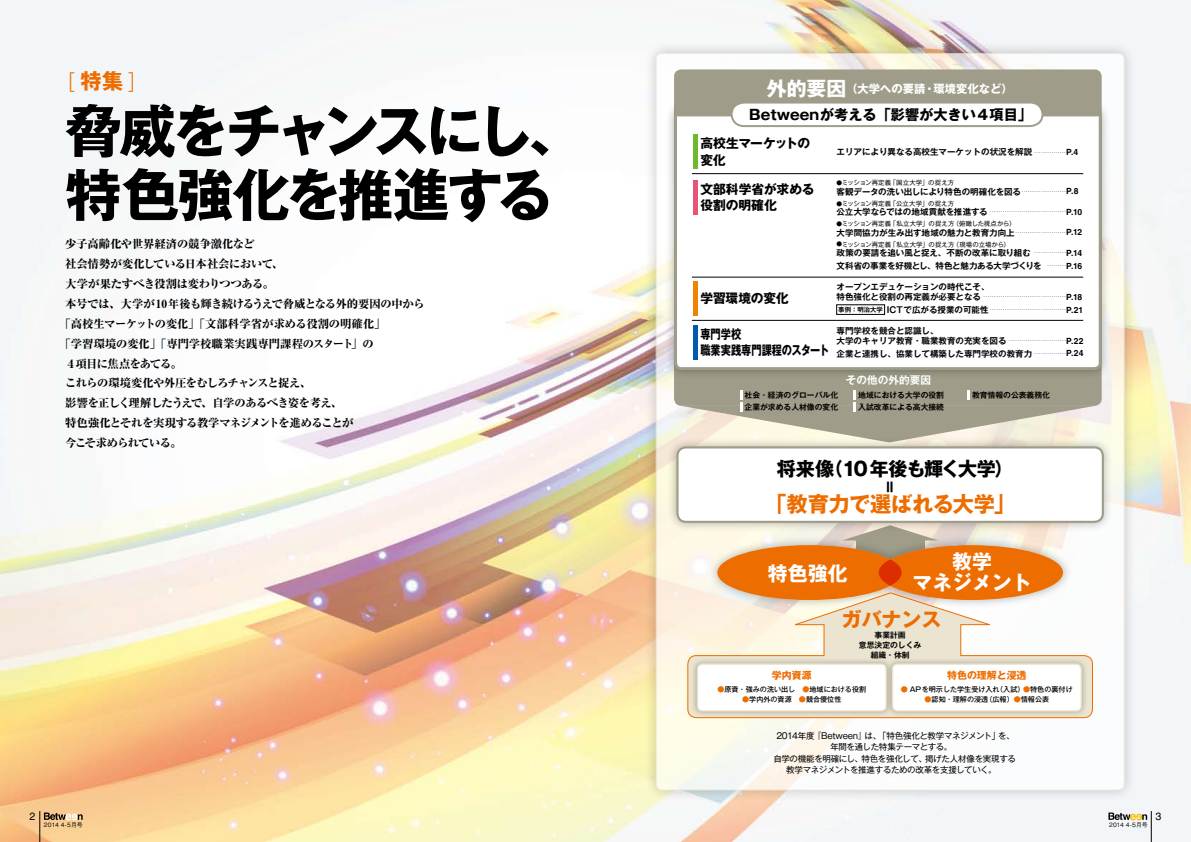
<style>
.page{position:relative;width:1191px;height:842px;background:#fff}
.page>*{position:absolute;margin:0;border:0;box-sizing:border-box;transform-origin:0 0}
.t1{font:700 56.7px/63.8px "Gothic MB101 Pro";letter-spacing:-.065em;color:#000}
.t2{font:700 21.3px "Gothic MB101 Pro";letter-spacing:-.02em;color:#ed6d00}
.t3{font:300 21.3px "Gothic MB101 Pro";color:#ed6d00}
.t4{font:700 19.8px/21.3px "Gothic MB101 Pro";color:#fff;text-align:center}
.t5{font:700 19.8px "Gothic MB101 Pro";color:#ed6d00}
.t6{font:700 19.1px "Gothic MB101 Pro";letter-spacing:-.045em;color:#000}
.t7{font:700 14.2px "Gothic MB101 Pro";color:#000}
.t8{font:700 12.8px/16.6px "Gothic MB101 Pro";letter-spacing:-.01em;color:#000}
.t9{font:700 12.8px/16.3px "Gothic MB101 Pro";letter-spacing:-.01em;color:#000;scale:.8 1}
.t10{font:700 12.8px/16.3px "Gothic MB101 Pro";letter-spacing:-.04em;color:#000}
.t11{font:800 11.3px "Ryumin Pro";letter-spacing:-.035em;color:#000}
.t12{font:800 11.3px "Ryumin Pro";letter-spacing:-.01em;color:#000}
.t13{font:800 11.3px "Ryumin Pro";letter-spacing:-.005em;color:#000}
.t14{font:800 11.3px "Ryumin Pro";letter-spacing:-.06em;color:#000}
.t15{font:700 11.3px "Gothic MB101 Pro";color:#fff}
.t16{font:800 11.3px "Ryumin Pro";letter-spacing:-.015em;color:#000}
.t17{font:800 11.3px "Ryumin Pro";letter-spacing:-.08em;color:#000}
.t18{font:800 11.3px "Ryumin Pro";letter-spacing:-.07em;color:#000}
.t19{font:700 10.6px "Gothic MB101 Pro De";color:#fff}
.t20{font:10.6px "Helvetica LT Std";color:#000}
.t21{font:700 9.9px "Gothic MB101 Pro";color:#ed6d00}
.t22{font:700 8.5px/9.9px "Gothic MB101 Pro De";color:#000}
.t23{font:8.5px/11.3px "Gothic MB101 Pro";letter-spacing:-.04em;color:#000;text-align:center}
.t24{font:700 7.8px/9.9px "Gothic MB101 Pro De";color:#000}
.t25{font:500 7.1px "Gothic MB101 Pro";color:#000}
.t26{font:6.4px "Gothic MB101 Pro";letter-spacing:.015em;color:#000}
.t27{font:500 5.9px "Gothic BBB Pro";letter-spacing:.005em;color:#000}
.s1{font-weight:700}
.s2{font-size:19.8px}
.s3{font-family:"Gothic MB101 Pro";font-weight:300;font-size:6.4px}
.s4{font-family:"Helvetica LT Std"}
.s5{font-size:5.7px}
.s6{font-size:6.4px}
.s7{color:#ed6d00}
</style>
<div class="page">
<img style="left:0;top:0;width:1191px;height:842px">
<svg style="left:44px;top:812px;width:39px;height:8px"></svg>
<svg style="left:1108px;top:812px;width:39px;height:8px"></svg>
<hr style="left:40px;top:811px;width:1px;height:31px;background:#000">
<hr style="left:1151px;top:811px;width:1px;height:31px;background:#000">
<div style="left:642px;top:40px;width:494px;height:762px;background:#000;opacity:.3"></div>
<svg style="left:656px;top:54px;width:468px;height:736px"></svg>
<div style="left:675px;top:71px;width:425px;height:333px;background:#9f9d89;border-radius:6px"></div>
<svg style="left:841px;top:531px;width:97px;height:4px"></svg>
<div style="left:664px;top:100px;width:446px;height:279px;background:#000;opacity:.3"></div>
<div style="left:675px;top:111px;width:425px;height:258px;background:#fff;border-radius:6px"></div>
<div style="left:674px;top:109px;width:427px;height:261px;border:3px solid #9f9d89;border-radius:6px"></div>
<div style="left:836px;top:305px;width:48px;height:10px;border:1px solid #000"></div>
<hr style="left:692px;top:173px;width:391px;height:1px;background:#000">
<hr style="left:692px;top:277px;width:391px;height:1px;background:#000">
<hr style="left:692px;top:320px;width:391px;height:1px;background:#000">
<hr style="left:693px;top:135px;width:4px;height:34px;background:#6fba2c">
<hr style="left:693px;top:180px;width:4px;height:34px;background:#e95377">
<hr style="left:693px;top:282px;width:4px;height:34px;background:#f08300">
<hr style="left:693px;top:325px;width:4px;height:34px;background:#005bac">
<div style="left:707px;top:535px;width:364px;height:74px;background:#000;opacity:.3"></div>
<div style="left:717px;top:545px;width:184px;height:55px;background:#ed6d00;border-radius:50%"></div>
<div style="left:878px;top:545px;width:185px;height:55px;background:#ed6d00;border-radius:50%"></div>
<div style="left:675px;top:96px;width:425px;height:20px;background:#9f9d89"></div>
<svg style="left:687px;top:592px;width:405px;height:126px"></svg>
<div style="left:666px;top:436px;width:447px;height:95px;background:#000;opacity:.3"></div>
<div style="left:677px;top:447px;width:425px;height:75px;background:#fff;border-radius:9px"></div>
<div style="left:676px;top:446px;width:427px;height:77px;border:2px solid #9f9d89;border-radius:9px"></div>
<div style="left:690px;top:657px;width:202px;height:61px;background:#000;opacity:.3"></div>
<div style="left:697px;top:664px;width:189px;height:47px;background:#fff;border-radius:5px"></div>
<div style="left:697px;top:663px;width:189px;height:49px;border:1px solid #eae4d0;border-radius:5px"></div>
<div style="left:885px;top:657px;width:202px;height:61px;background:#000;opacity:.3"></div>
<div style="left:892px;top:664px;width:189px;height:47px;background:#fff;border-radius:5px"></div>
<div style="left:892px;top:663px;width:189px;height:49px;border:1px solid #eae4d0;border-radius:5px"></div>
<svg style="left:729px;top:103px;width:315px;height:24px"></svg>
<svg style="left:678px;top:390px;width:419px;height:52px"></svg>
<h2 class="t3" style="left:67px;top:63px;width:70px">[<span class="s1">特集</span>]</h2>
<h1 class="t1" style="left:65px;top:92px;width:521px">脅威をチャンスにし、特色強化を推進する</h1>
<h3 class="t16" style="left:65px;top:235px;width:191px">少子高齢化や世界経済の競争激化など</h3>
<h3 class="t11" style="left:65px;top:255px;width:219px">社会情勢が変化している日本社会において、</h3>
<h3 class="t11" style="left:65px;top:275px;width:210px">大学が果たすべき役割は変わりつつある。</h3>
<h3 class="t11" style="left:65px;top:295px;width:361px">本号では、大学が 10年後も輝き続けるうえで脅威となる外的要因の中から</h3>
<h3 class="t12" style="left:60px;top:315px;width:327px">「高校生マーケットの変化」「文部科学省が求める役割の明確化」</h3>
<h3 class="t13" style="left:60px;top:335px;width:316px">「学習環境の変化」「専門学校職業実践専門課程のスタート」の</h3>
<h3 class="t17" style="left:65px;top:354px;width:118px">４項目に焦点をあてる。</h3>
<h3 class="t11" style="left:65px;top:374px;width:247px">これらの環境変化や外圧をむしろチャンスと捉え、</h3>
<h3 class="t14" style="left:65px;top:394px;width:279px">影響を正しく理解したうえで、自学のあるべき姿を考え、</h3>
<h3 class="t11" style="left:65px;top:414px;width:290px">特色強化とそれを実現する教学マネジメントを進めることが</h3>
<h3 class="t18" style="left:65px;top:434px;width:118px">今こそ求められている。</h3>
<h3 class="t15" style="left:767px;top:79px;width:248px"><span class="s2">外的要因</span>（大学への要請・環境変化など）</h3>
<h3 class="t7" style="left:749px;top:103px;width:284px">Betweenが考える「影響が大きい4項目」</h3>
<h3 class="t10" style="left:700px;top:134px;width:111px">高校生マーケットの変化</h3>
<h3 class="t8" style="left:700px;top:179px;width:116px">文部科学省が求める役割の明確化</h3>
<h3 class="t8" style="left:700px;top:289px;width:90px">学習環境の変化</h3>
<h3 class="t9" style="left:700px;top:324px;width:163px">専門学校<br>職業実践専門課程のスタート</h3>
<p class="t22" style="left:836px;top:146px;width:243px">エリアにより異なる高校生マーケットの状況を解説<span class="s3">………………</span><span class="s4">P.4</span></p>
<p class="t26" style="left:836px;top:178px;width:119px"><span class="s5">●</span>ミッション再定義「国立大学」の捉え方</p>
<p class="t22" style="left:836px;top:185px;width:243px">客観データの洗い出しにより特色の明確化を図る<span class="s3">……………………</span><span class="s4">P.8</span></p>
<p class="t26" style="left:836px;top:198px;width:119px"><span class="s5">●</span>ミッション再定義「公立大学」の捉え方</p>
<p class="t22" style="left:836px;top:206px;width:247px">公立大学ならではの地域貢献を推進する<span class="s3">…………………………………</span><span class="s4">P.10</span></p>
<p class="t26" style="left:836px;top:219px;width:180px"><span class="s5">●</span>ミッション再定義「私立大学」の捉え方（俯瞰した視点から）</p>
<p class="t22" style="left:836px;top:226px;width:247px">大学間協力が生み出す地域の魅力と教育力向上<span class="s3">………………………</span><span class="s4">P.12</span></p>
<p class="t26" style="left:836px;top:239px;width:175px"><span class="s5">●</span>ミッション再定義「私立大学」の捉え方（現場の立場から）</p>
<p class="t22" style="left:836px;top:246px;width:247px;line-height:12.8px">政策の要請を追い風と捉え、不断の改革に取り組む<span class="s3">… ……………</span><span class="s4">P.14</span>文科省の事業を好機とし、特色と魅力ある大学づくりを<span class="s3">… ………</span><span class="s4">P.16</span></p>
<p class="t22" style="left:836px;top:281px;width:247px">オープンエデュケーションの時代こそ、<br>特色強化と役割の再定義が必要となる<span class="s3">……………………………………</span><span class="s4">P.18</span></p>
<p class="t22" style="left:838px;top:304px;width:246px"><span class="s6">事例：明治大学</span> ICTで広がる授業の可能性<span class="s3">…………………………………</span><span class="s4">P.21</span></p>
<p class="t22" style="left:836px;top:325px;width:248px">専門学校を競合と認識し、<br>大学のキャリア教育・職業教育の充実を図る<span class="s3">…………………………</span><span class="s4">P.22</span></p>
<p class="t22" style="left:836px;top:348px;width:248px">企業と連携し、協業して構築した専門学校の教育力<span class="s3">………………</span><span class="s4">P.24</span></p>
<p class="t19" style="left:846px;top:371px;width:87px">その他の外的要因</p>
<p class="t24" style="left:744px;top:388px;width:95px;line-height:12px">社会・経済のグローバル化企業が求める人材像の変化</p>
<p class="t24" style="left:858px;top:388px;width:87px;line-height:12px">地域における大学の役割入試改革による高大接続</p>
<p class="t24" style="left:972px;top:389px;width:79px">教育情報の公表義務化</p>
<h3 class="t6" style="left:777px;top:453px;width:238px">将来像（10年後も輝く大学）</h3>
<h3 class="t7" style="left:878px;top:494px;width:16px;rotate:-90deg">＝</h3>
<h2 class="t2" style="left:765px;top:486px;width:251px">「教育力で選ばれる大学」</h2>
<h3 class="t4" style="left:768px;top:560px;width:81px">特色強化</h3>
<h3 class="t4" style="left:912px;top:548px;width:121px">教学<br>マネジメント</h3>
<h3 class="t5" style="left:842px;top:603px;width:101px">ガバナンス</h3>
<p class="t24" style="left:859px;top:629px;width:64px;text-align:center">事業計画<br>意思決定のしくみ組織・体制</p>
<p class="t21" style="left:772px;top:667px;width:41px">学内資源</p>
<p class="t21" style="left:947px;top:667px;width:81px">特色の理解と浸透</p>
<p class="t25" style="left:717px;top:683px;width:150px"><span class="s7">●</span>原資・強みの洗い出し　<span class="s7">●</span>地域における役割</p>
<p class="t25" style="left:742px;top:693px;width:101px"><span class="s7">●</span>学内外の資源　<span class="s7">●</span>競合優位性</p>
<p class="t25" style="left:901px;top:683px;width:173px"><span class="s7">●</span> APを明示した学生受け入れ（入試）<span class="s7">●</span>特色の裏付け</p>
<p class="t25" style="left:924px;top:693px;width:126px"><span class="s7">●</span>認知・理解の浸透（広報）<span class="s7">●</span>情報公表</p>
<p class="t23" style="left:765px;top:729px;width:252px">　2014年度『Between』は、「特色強化と教学マネジメント」を、年間を通した特集テーマとする。<br>　自学の機能を明確にし、特色を強化して、掲げた人材像を実現する教学マネジメントを推進するための改革を支援していく。</p>
<p class="t20" style="left:30px;top:810px;width:7px">2</p>
<p class="t20" style="left:1155px;top:810px;width:7px">3</p>
<p class="t27" style="left:44px;top:820px;width:40px">2014 4-5月号</p>
<p class="t27" style="left:1109px;top:820px;width:40px">2014 4-5月号</p>
</div>
